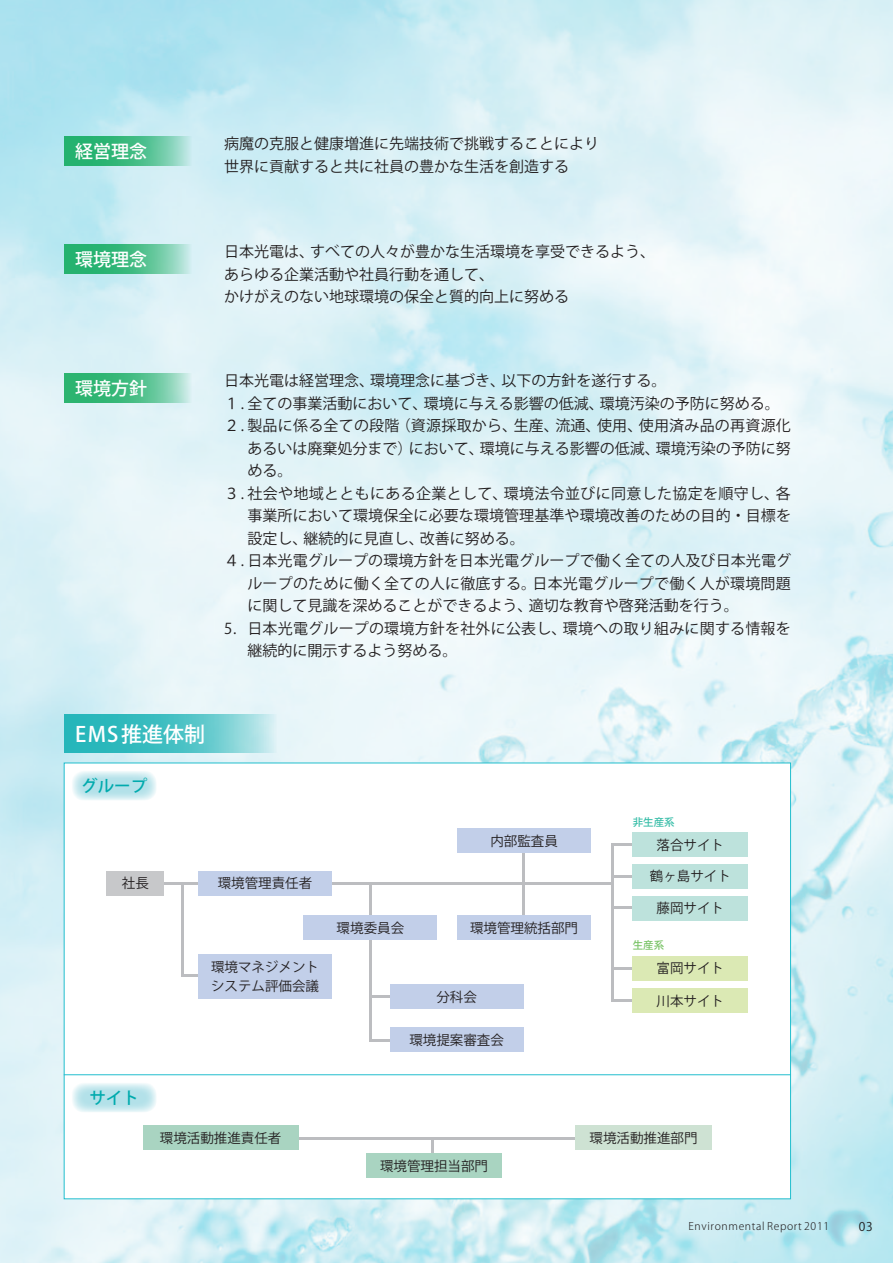
<style>
.page{position:relative;width:893px;height:1263px;background:#fff}
.page>*{position:absolute;margin:0;border:0;box-sizing:border-box;transform-origin:0 0}
.t1{font:500 21px "Koz Go Pro";letter-spacing:.03em;color:#fff}
.t2{font:500 18px "Koz Go Pro";color:#fff}
.t3{font:500 16.5px "Koz Go Pro";color:#00aaad}
.t4{font:15px/22.5px "Koz Go Pro";color:#231f20}
.t5{font:15px "Koz Go Pro";letter-spacing:.02em;color:#231f20}
.t6{font:13.5px/19.5px "Koz Go Pro";color:#231f20}
.t7{font:12px "Koz Go Pro";color:#231f20}
.t8{font:300 10.5px "Koz Go Pro";letter-spacing:.06em;color:#231f20}
.t9{font:500 10.5px "Koz Go Pro";color:#39bea9}
.t10{font:500 10.5px "Koz Go Pro";color:#79c366}
</style>
<div class="page">
<img style="left:0;top:0;width:893px;height:1263px">
<div style="left:64px;top:763px;width:727px;height:436px;background:#fff"></div>
<hr style="left:64px;top:1074px;width:727px;height:1px;background:#21bece">
<svg style="left:64px;top:136px;width:127px;height:30px;background:#4ec08e"></svg>
<svg style="left:64px;top:714px;width:212px;height:39px;background:#57c6c9"></svg>
<svg style="left:72px;top:771px;width:85px;height:29px;background:#c7e8ee"></svg>
<hr style="left:370px;top:884px;width:2px;height:157px;background:#bcbdc0">
<hr style="left:612px;top:843px;width:2px;height:158px;background:#bcbdc0">
<hr style="left:370px;top:1039px;width:40px;height:2px;background:#bcbdc0">
<hr style="left:370px;top:996px;width:40px;height:2px;background:#bcbdc0">
<hr style="left:612px;top:843px;width:37px;height:2px;background:#bcbdc0">
<hr style="left:612px;top:875px;width:37px;height:2px;background:#bcbdc0">
<hr style="left:612px;top:906px;width:37px;height:2px;background:#bcbdc0">
<hr style="left:612px;top:967px;width:37px;height:2px;background:#bcbdc0">
<hr style="left:612px;top:999px;width:37px;height:2px;background:#bcbdc0">
<hr style="left:181px;top:974px;width:41px;height:2px;background:#bcbdc0">
<hr style="left:146px;top:883px;width:467px;height:2px;background:#bcbdc0">
<div style="left:198px;top:871px;width:134px;height:24px;background:#c2cfe9"></div>
<div style="left:198px;top:954px;width:134px;height:45px;background:#c2cfe9"></div>
<div style="left:304px;top:915px;width:133px;height:25px;background:#c2cfe9"></div>
<div style="left:390px;top:985px;width:133px;height:24px;background:#c2cfe9"></div>
<div style="left:390px;top:1027px;width:133px;height:25px;background:#c2cfe9"></div>
<hr style="left:522px;top:834px;width:2px;height:102px;background:#bcbdc0">
<div style="left:457px;top:828px;width:134px;height:24px;background:#c2cfe9"></div>
<div style="left:457px;top:915px;width:134px;height:25px;background:#c2cfe9"></div>
<div style="left:107px;top:871px;width:57px;height:24px;background:#c7c8ca"></div>
<div style="left:633px;top:833px;width:115px;height:24px;background:#bde2dc"></div>
<div style="left:633px;top:864px;width:115px;height:24px;background:#bde2dc"></div>
<div style="left:633px;top:896px;width:115px;height:24px;background:#bde2dc"></div>
<div style="left:633px;top:956px;width:115px;height:24px;background:#dbe9b4"></div>
<div style="left:633px;top:988px;width:115px;height:24px;background:#dbe9b4"></div>
<hr style="left:181px;top:884px;width:2px;height:92px;background:#bcbdc0">
<hr style="left:432px;top:1139px;width:2px;height:36px;background:#bcbdc0">
<hr style="left:177px;top:1137px;width:473px;height:2px;background:#bcbdc0">
<div style="left:143px;top:1125px;width:155px;height:25px;background:#a9d4c1"></div>
<div style="left:366px;top:1154px;width:136px;height:24px;background:#a9d4c1"></div>
<div style="left:575px;top:1125px;width:137px;height:25px;background:#cee2d3"></div>
<svg style="left:72px;top:1082px;width:85px;height:30px;background:#c8e9ef"></svg>
<svg style="left:64px;top:244px;width:127px;height:30px;background:#50c18f"></svg>
<svg style="left:64px;top:373px;width:127px;height:30px;background:#55c28f"></svg>
<p class="t2" style="left:75px;top:140px;width:73px">経営理念</p>
<p class="t4" style="left:224px;top:133px;width:376px">病魔の克服と健康増進に先端技術で挑戦することにより世界に貢献すると共に社員の豊かな生活を創造する</p>
<p class="t2" style="left:75px;top:247px;width:73px">環境理念</p>
<p class="t4" style="left:224px;top:241px;width:433px">日本光電は、すべての人々が豊かな生活環境を享受できるよう、あらゆる企業活動や社員行動を通して、<br>かけがえのない地球環境の保全と質的向上に努める</p>
<p class="t2" style="left:75px;top:376px;width:73px">環境方針</p>
<p class="t4" style="left:224px;top:370px;width:557px">日本光電は経営理念、環境理念に基づき、以下の方針を遂行する。<br>１ . 全ての事業活動において、環境に与える影響の低減、環境汚染の予防に努める。</p>
<p class="t4" style="left:247px;top:415px;width:545px;text-align:justify;text-indent:-23px">２. 製品に係る全ての段階（資源採取から、生産、流通、使用、使用済み品の再資源化あるいは廃棄処分まで）において、環境に与える影響の低減、環境汚染の予防に努める。</p>
<p class="t5" style="left:224px;top:483px;width:568px">３. 社会や地域とともにある企業として、環境法令並びに同意した協定を順守し、各</p>
<p class="t4" style="left:247px;top:505px;width:545px">事業所において環境保全に必要な環境管理基準や環境改善のための目的・目標を</p>
<p class="t4" style="left:247px;top:527px;width:279px">設定し、継続的に見直し、改善に努める。</p>
<p class="t4" style="left:224px;top:550px;width:569px">４ . 日本光電グループの環境方針を日本光電グループで働く全ての人及び日本光電グ</p>
<p class="t4" style="left:247px;top:572px;width:545px">ループのために働く全ての人に徹底する。日本光電グループで働く人が環境問題</p>
<p class="t4" style="left:247px;top:595px;width:493px">に関して見識を深めることができるよう、適切な教育や啓発活動を行う。</p>
<p class="t4" style="left:247px;top:617px;width:545px;text-indent:-23px">5. 日本光電グループの環境方針を社外に公表し、環境への取り組みに関する情報を継続的に開示するよう努める。</p>
<h1 class="t1" style="left:75px;top:720px;width:132px">EMS推進体制</h1>
<p class="t3" style="left:81px;top:775px;width:67px">グループ</p>
<p class="t6" style="left:122px;top:874px;width:28px">社長</p>
<p class="t6" style="left:218px;top:874px;width:96px">環境管理責任者</p>
<p class="t6" style="left:337px;top:918px;width:69px">環境委員会</p>
<p class="t6" style="left:490px;top:831px;width:69px">内部監査員</p>
<p class="t6" style="left:470px;top:918px;width:109px">環境管理統括部門</p>
<p class="t9" style="left:633px;top:815px;width:43px">非生産系</p>
<p class="t6" style="left:657px;top:836px;width:69px">落合サイト</p>
<p class="t6" style="left:650px;top:867px;width:82px">鶴ヶ島サイト</p>
<p class="t6" style="left:657px;top:899px;width:69px">藤岡サイト</p>
<p class="t10" style="left:633px;top:938px;width:33px">生産系</p>
<p class="t6" style="left:211px;top:957px;width:109px">環境マネジメントシステム評価会議</p>
<p class="t3" style="left:89px;top:1087px;width:51px">サイト</p>
<p class="t6" style="left:160px;top:1128px;width:123px">環境活動推進責任者</p>
<p class="t6" style="left:436px;top:988px;width:42px">分科会</p>
<p class="t6" style="left:409px;top:1030px;width:96px">環境提案審査会</p>
<p class="t6" style="left:380px;top:1156px;width:110px">環境管理担当部門</p>
<p class="t6" style="left:657px;top:959px;width:69px">富岡サイト</p>
<p class="t6" style="left:657px;top:991px;width:69px">川本サイト</p>
<p class="t6" style="left:590px;top:1128px;width:109px">環境活動推進部門</p>
<p class="t8" style="left:688px;top:1219px;width:142px">Environmental Report 2011</p>
<p class="t7" style="left:859px;top:1219px;width:15px">03</p>
</div>
